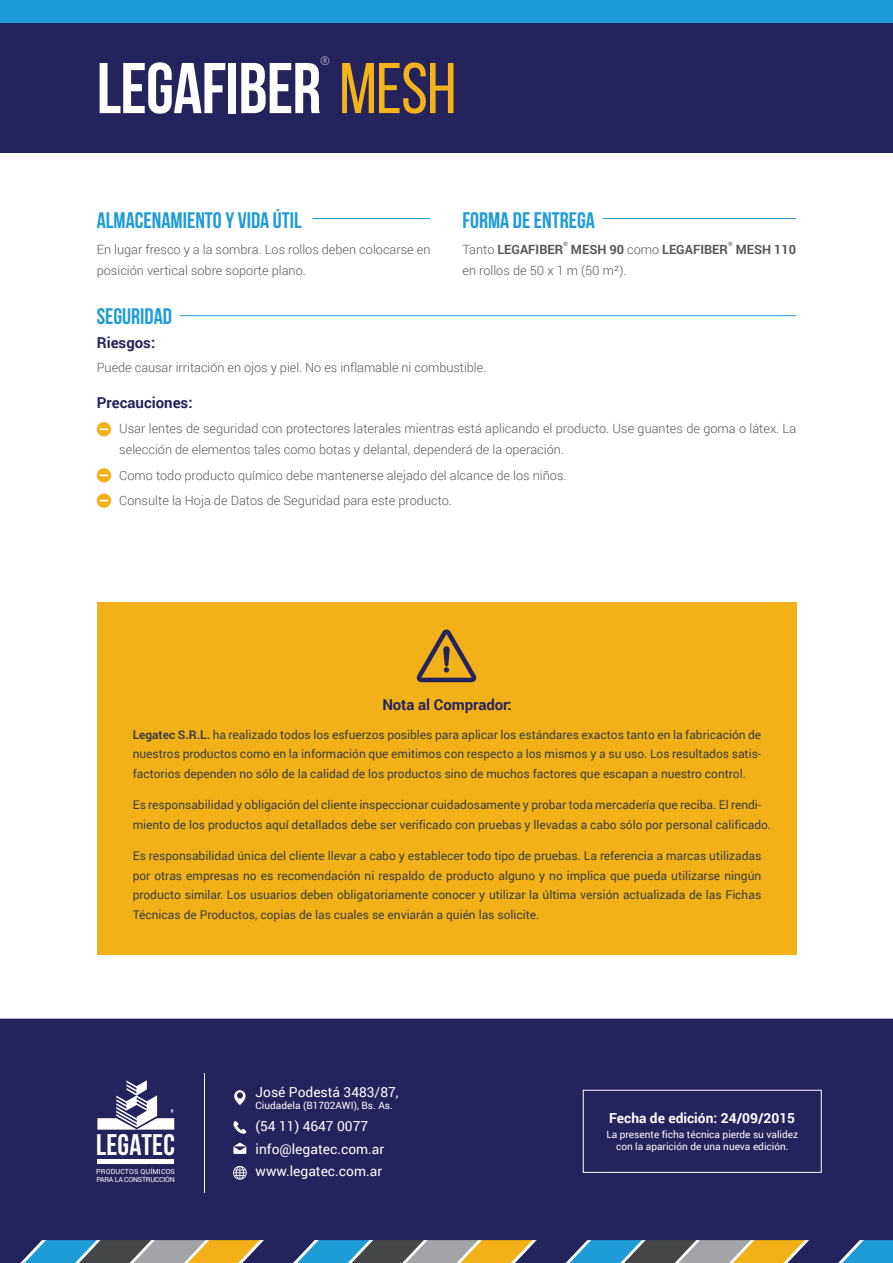
<style>
.page{position:relative;width:893px;height:1263px;background:#fff}
.page>*{position:absolute;margin:0;border:0;box-sizing:border-box;transform-origin:0 0}
.t1{font:700 71.7px "Bebas Neue";letter-spacing:-.01em;color:#fff}
.t2{font:700 29.85px "Bebas Neue";letter-spacing:.005em;color:#fff}
.t3{font:700 22.5px "Bebas Neue";color:#1f9bd7}
.t4{font:700 15px "Roboto";color:#25235c}
.t5{font:13.8px/22.5px "Roboto";color:#fff}
.t6{font:700 13.8px "Roboto";color:#fff}
.t7{font:300 12.75px/21px "Roboto";color:#57585a}
.t8{font:700 12.75px "Roboto";color:#57585a}
.t9{font:12.3px "Bebas Neue";color:#fff}
.t10{font:12px/19.5px "Roboto";letter-spacing:-.005em;color:#3e3e3f;text-align:justify}
.t11{font:10.05px/12px "Roboto";color:#fff;text-align:center}
.t12{font:7.05px/8.4px "Roboto";letter-spacing:-.005em;color:#fff}
.t13{font:700 6px "Roboto";color:#57585a}
.s1{font-weight:400;color:#f4b318}
.s2{font-weight:300}
.s3{font-weight:700}
</style>
<div class="page">
<div style="left:0;top:0;width:893px;height:23px;background:#1f9bd7"></div>
<div style="left:0;top:23px;width:893px;height:129px;background:#25235c"></div>
<hr style="left:180px;top:315px;width:616px;height:1px;background:#1f9bd7">
<hr style="left:313px;top:218px;width:117px;height:1px;background:#1f9bd7">
<hr style="left:603px;top:218px;width:193px;height:1px;background:#1f9bd7">
<svg style="left:97px;top:422px;width:14px;height:14px"></svg>
<svg style="left:97px;top:468px;width:14px;height:14px"></svg>
<svg style="left:97px;top:493px;width:14px;height:15px"></svg>
<svg style="left:0;top:1240px;width:893px;height:23px;background:#6f7f7f"></svg>
<div style="left:0;top:1019px;width:893px;height:221px;background:#25235c"></div>
<svg style="left:233px;top:1166px;width:14px;height:14px"></svg>
<svg style="left:233px;top:1121px;width:13px;height:13px"></svg>
<svg style="left:234px;top:1090px;width:12px;height:15px"></svg>
<svg style="left:233px;top:1142px;width:13px;height:12px"></svg>
<hr style="left:204px;top:1073px;width:1px;height:120px;background:#fff">
<div style="left:97px;top:1159px;width:77px;height:5px;background:#fff"></div>
<svg style="left:97px;top:1080px;width:77px;height:49px"></svg>
<div style="left:583px;top:1090px;width:239px;height:83px;border:1px solid #fff"></div>
<div style="left:97px;top:602px;width:699px;height:353px;background:#f2b119"></div>
<svg style="left:416px;top:629px;width:60px;height:53px"></svg>
<p class="t9" style="left:321px;top:54px;width:11px">®</p>
<h1 class="t1" style="left:97px;top:49px;width:361px">LEGAFIBER <span class="s1">mESH</span></h1>
<h3 class="t3" style="left:97px;top:208px;width:206px">ALMACENAMIENTO Y VIDA ÚTIL</h3>
<p class="t7" style="left:97px;top:238px;width:335px">En lugar fresco y a la sombra. Los rollos deben colocarse en posición vertical sobre soporte plano.</p>
<h3 class="t3" style="left:462px;top:208px;width:134px">FORMA DE ENTREGA</h3>
<p class="t8" style="left:462px;top:240px;width:102px"><span class="s2">Tanto</span> LEGAFIBER</p>
<p class="t13" style="left:563px;top:240px;width:6px">®</p>
<p class="t13" style="left:728px;top:240px;width:6px">®</p>
<p class="t8" style="left:571px;top:240px;width:159px">MESH 90 <span class="s2">como</span> LEGAFIBER</p>
<p class="t8" style="left:736px;top:240px;width:62px">MESH 110</p>
<p class="t7" style="left:462px;top:259px;width:165px">en rollos de 50 x 1 m (50 m²).</p>
<h3 class="t3" style="left:97px;top:304px;width:77px">SEGURIDAD</h3>
<p class="t4" style="left:97px;top:332px;width:60px">Riesgos:</p>
<p class="t7" style="left:97px;top:356px;width:391px">Puede causar irritación en ojos y piel. No es inflamable ni combustible.</p>
<p class="t4" style="left:97px;top:392px;width:97px">Precauciones:</p>
<p class="t7" style="left:119px;top:418px;width:678px">Usar lentes de seguridad con protectores laterales mientras está aplicando el producto. Use guantes de goma o látex. La selección de elementos tales como botas y delantal, dependerá de la operación.</p>
<p class="t7" style="left:119px;top:462px;width:449px;line-height:25.5px">Como todo producto químico debe mantenerse alejado del alcance de los niños.<br>Consulte la Hoja de Datos de Seguridad para este producto.</p>
<p class="t4" style="left:382px;top:694px;width:131px">Nota al Comprador:</p>
<p class="t10" style="left:133px;top:724px;width:630px"><span class="s3">Legatec S.R.L.</span> ha realizado todos los esfuerzos posibles para aplicar los estándares exactos tanto en la fabricación de nuestros productos como en la información que emitimos con respecto a los mismos y a su uso. Los resultados satis&shy;factorios dependen no sólo de la calidad de los productos sino de muchos factores que escapan a nuestro control.</p>
<p class="t10" style="left:133px;top:795px;width:640px">Es responsabilidad y obligación del cliente inspeccionar cuidadosamente y probar toda mercadería que reciba. El rendi&shy;miento de los productos aquí detallados debe ser verificado con pruebas y llevadas a cabo sólo por personal calificado.</p>
<p class="t10" style="left:133px;top:846px;width:630px">Es responsabilidad única del cliente llevar a cabo y establecer todo tipo de pruebas. La referencia a marcas utilizadas por otras empresas no es recomendación ni respaldo de producto alguno y no implica que pueda utilizarse ningún producto similar. Los usuarios deben obligatoriamente conocer y utilizar la última versión actualizada de las Fichas Técnicas de Productos, copias de las cuales se enviarán a quién las solicite.</p>
<h2 class="t2" style="left:96px;top:1128px;width:80px">LEGATEC</h2>
<p class="t12" style="left:96px;top:1167px;width:80px">PRODUCTOS QUÍMICOS<br>PARA LA CONSTRUCCIÓN</p>
<p class="t5" style="left:256px;top:1080px;width:144px">José Podestá 3483/87,</p>
<p class="t11" style="left:256px;top:1099px;width:139px">Ciudadela (B1702AWI), Bs. As.</p>
<p class="t5" style="left:256px;top:1115px;width:130px">(54 11) 4647 0077 info@legatec.com.ar www.legatec.com.ar</p>
<p class="t6" style="left:609px;top:1108px;width:187px">Fecha de edición: 24/09/2015</p>
<p class="t11" style="left:606px;top:1128px;width:193px">La presente ficha técnica pierde su validez con la aparición de una nueva edición.</p>
</div>
